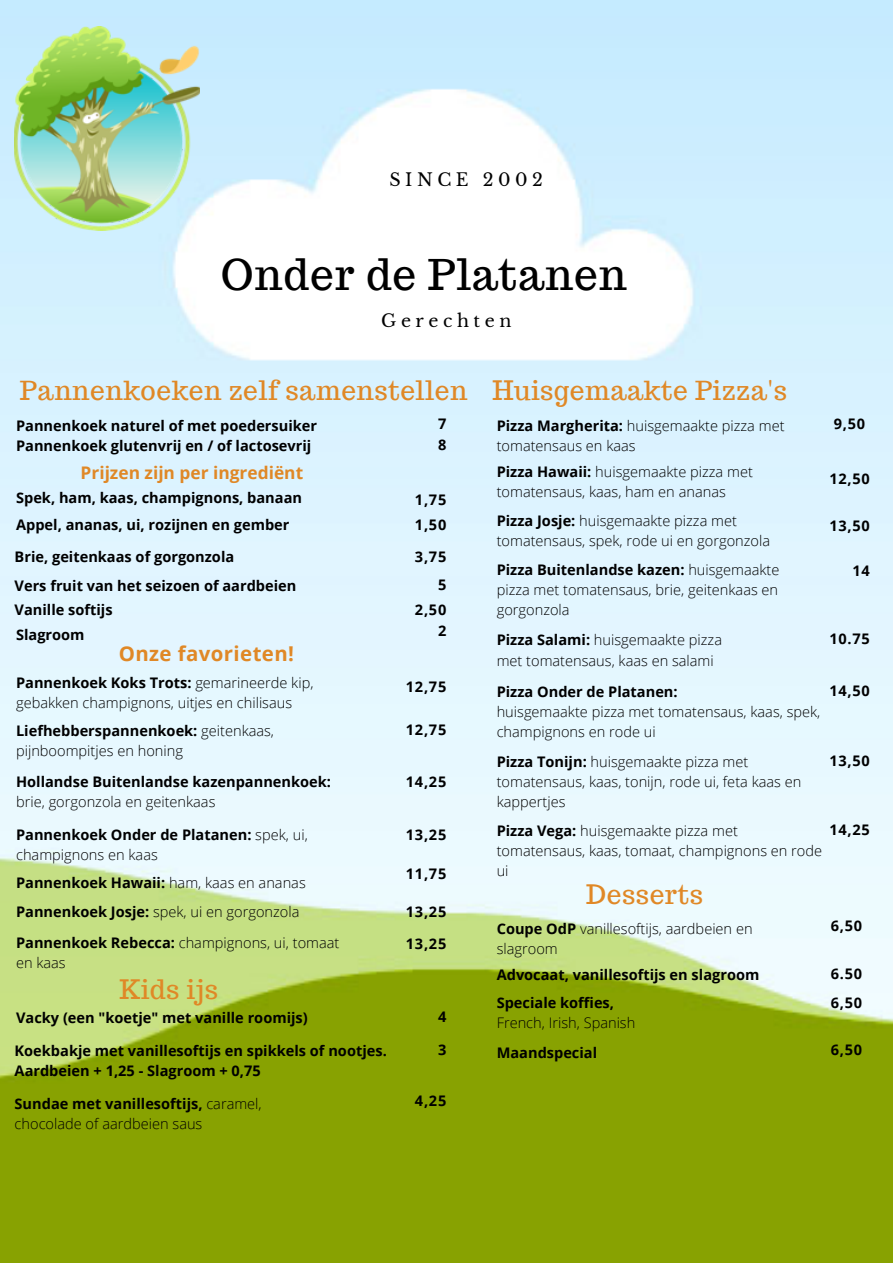
<style>
.page{position:relative;width:893px;height:1264px;background:#fff}
.page>*{position:absolute;margin:0;border:0;box-sizing:border-box;transform-origin:0 0}
.t1{font:42.3px "Trocchi";letter-spacing:.02em;color:#000}
.t2{font:26.25px "Trocchi";letter-spacing:.02em;color:#e08826}
.t3{font:700 20.4px "Open Sans";letter-spacing:.02em;color:#e08826}
.t4{font:17.55px "Libre Baskerville";letter-spacing:.26em;color:#000}
.t5{font:700 17.4px "Open Sans";color:#e08826}
.t6{font:300 14.55px/20.1px "Open Sans";color:#000}
.t7{font:700 14.55px/28.5px "Open Sans";color:#000}
.s1{font-weight:700}
.s2{font-weight:300}
</style>
<div class="page">
<img style="left:0;top:0;width:892px;height:1262px">
<img style="left:15px;top:26px;width:184px;height:205px">
<p class="t4" style="left:389px;top:168px;width:155px">SINCE 2002</p>
<h1 class="t1" style="left:221px;top:247px;width:407px">Onder de Platanen</h1>
<p class="t4" style="left:381px;top:310px;width:132px">Gerechten</p>
<h2 class="t2" style="left:20px;top:373px;width:449px">Pannenkoeken zelf samenstellen</h2>
<p class="t7" style="left:16px;top:411px;width:302px">Pannenkoek naturel of met poedersuiker</p>
<p class="t7" style="left:438px;top:409px;width:10px">7</p>
<p class="t7" style="left:16px;top:431px;width:297px">Pannenkoek glutenvrij en / of lactosevrij</p>
<p class="t7" style="left:438px;top:430px;width:10px">8</p>
<p class="t5" style="left:81px;top:460px;width:224px">Prijzen zijn per ingrediënt</p>
<p class="t7" style="left:16px;top:482px;width:287px">Spek, ham, kaas, champignons, banaan</p>
<p class="t7" style="left:415px;top:510px;width:33px">1,50</p>
<p class="t7" style="left:15px;top:542px;width:283px">Brie, geitenkaas of gorgonzola<br>Vers fruit van het seizoen of aardbeien</p>
<p class="t7" style="left:15px;top:597px;width:99px;line-height:24.8px">Vanille softijs<br>Slagroom</p>
<p class="t7" style="left:415px;top:485px;width:33px">1,75</p>
<p class="t7" style="left:16px;top:510px;width:275px">Appel, ananas, ui, rozijnen en gember</p>
<p class="t7" style="left:415px;top:541px;width:33px;text-align:right">3,75<br>5</p>
<p class="t7" style="left:415px;top:598px;width:33px;line-height:21.8px;text-align:right">2,50<br>2</p>
<h3 class="t3" style="left:119px;top:639px;width:177px">Onze favorieten!</h3>
<p class="t6" style="left:16px;top:672px;width:299px"><span class="s1">Pannenkoek Koks Trots:</span> gemarineerde kip, gebakken champignons, uitjes en chilisaus</p>
<p class="t6" style="left:16px;top:720px;width:259px"><span class="s1">Liefhebberspannenkoek:</span> geitenkaas, pijnboompitjes en honing</p>
<p class="t7" style="left:16px;top:767px;width:316px">Hollandse Buitenlandse kazenpannenkoek:</p>
<p class="t6" style="left:16px;top:791px;width:201px">brie, gorgonzola en geitenkaas</p>
<p class="t7" style="left:16px;top:824px;width:293px;line-height:20.1px">Pannenkoek Onder de Platanen: <span class="s2">spek, ui, champignons en kaas</span></p>
<p class="t6" style="left:16px;top:868px;width:291px;line-height:28.7px"><span class="s1">Pannenkoek Hawaii:</span> ham, kaas en ananas<br><span class="s1">Pannenkoek Josje:</span> spek, ui en gorgonzola</p>
<p class="t6" style="left:16px;top:931px;width:325px"><span class="s1">Pannenkoek Rebecca:</span> champignons, ui, tomaat en kaas</p>
<h2 class="t2" style="left:119px;top:971px;width:100px">Kids ijs</h2>
<p class="t7" style="left:16px;top:1003px;width:293px">Vacky (een "koetje" met vanille roomijs)</p>
<p class="t7" style="left:15px;top:1040px;width:373px;line-height:20.1px">Koekbakje met vanillesoftijs en spikkels of nootjes.<br>Aardbeien + 1,25 - Slagroom + 0,75</p>
<p class="t6" style="left:15px;top:1093px;width:248px"><span class="s1">Sundae met vanillesoftijs,</span> caramel, chocolade of aardbeien saus</p>
<p class="t7" style="left:406px;top:671px;width:42px">12,75</p>
<p class="t7" style="left:406px;top:715px;width:42px">12,75</p>
<p class="t7" style="left:406px;top:766px;width:42px">14,25</p>
<p class="t7" style="left:406px;top:819px;width:42px">13,25</p>
<p class="t7" style="left:406px;top:859px;width:42px">11,75</p>
<p class="t7" style="left:406px;top:895px;width:42px;line-height:32px">13,25<br>13,25</p>
<p class="t7" style="left:438px;top:1001px;width:10px">4</p>
<p class="t7" style="left:438px;top:1035px;width:10px">3</p>
<p class="t7" style="left:415px;top:1085px;width:33px">4,25</p>
<h2 class="t2" style="left:492px;top:373px;width:296px">Huisgemaakte Pizza's</h2>
<p class="t6" style="left:496px;top:415px;width:289px"><span class="s1">Pizza Margherita:</span> huisgemaakte pizza met tomatensaus en kaas</p>
<p class="t6" style="left:496px;top:461px;width:258px"><span class="s1">Pizza Hawaii:</span> huisgemaakte pizza met tomatensaus, kaas, ham en ananas</p>
<p class="t6" style="left:496px;top:510px;width:275px"><span class="s1">Pizza Josje:</span> huisgemaakte pizza met tomatensaus, spek, rode ui en gorgonzola</p>
<p class="t6" style="left:496px;top:559px;width:284px;text-align:justify"><span class="s1">Pizza Buitenlandse kazen:</span> huisgemaakte pizza met tomatensaus, brie, geitenkaas en gorgonzola</p>
<p class="t6" style="left:496px;top:629px;width:227px"><span class="s1">Pizza Salami:</span> huisgemaakte pizza met tomatensaus, kaas en salami</p>
<p class="t7" style="left:496px;top:677px;width:182px">Pizza Onder de Platanen:</p>
<p class="t6" style="left:496px;top:701px;width:325px">huisgemaakte pizza met tomatensaus, kaas, spek, champignons en rode ui</p>
<p class="t6" style="left:496px;top:751px;width:306px"><span class="s1">Pizza Tonijn:</span> huisgemaakte pizza met tomatensaus, kaas, tonijn, rode ui, feta kaas en kappertjes</p>
<p class="t6" style="left:496px;top:820px;width:327px"><span class="s1">Pizza Vega:</span> huisgemaakte pizza met tomatensaus, kaas, tomaat, champignons en rode ui</p>
<h2 class="t2" style="left:586px;top:877px;width:118px">Desserts</h2>
<p class="t7" style="left:833px;top:409px;width:33px">9,50</p>
<p class="t7" style="left:829px;top:464px;width:42px">12,50</p>
<p class="t7" style="left:829px;top:511px;width:42px">13,50</p>
<p class="t7" style="left:852px;top:555px;width:19px">14</p>
<p class="t7" style="left:829px;top:624px;width:42px">10.75</p>
<p class="t7" style="left:829px;top:675px;width:42px">14,50</p>
<p class="t7" style="left:829px;top:745px;width:42px">13,50</p>
<p class="t7" style="left:829px;top:815px;width:42px">14,25</p>
<p class="t6" style="left:496px;top:918px;width:257px"><span class="s1">Coupe OdP</span> vanillesoftijs, aardbeien en</p>
<p class="t7" style="left:830px;top:910px;width:33px">6,50</p>
<p class="t6" style="left:496px;top:938px;width:63px">slagroom</p>
<p class="t7" style="left:830px;top:988px;width:33px">6,50</p>
<p class="t7" style="left:496px;top:960px;width:264px;line-height:27.9px">Advocaat, vanillesoftijs en slagroom<br>Speciale koffies,</p>
<p class="t6" style="left:496px;top:1012px;width:140px">French, Irish, Spanish</p>
<p class="t7" style="left:830px;top:959px;width:33px">6.50</p>
<p class="t7" style="left:496px;top:1037px;width:102px">Maandspecial</p>
<p class="t7" style="left:830px;top:1035px;width:33px">6,50</p>
</div>
